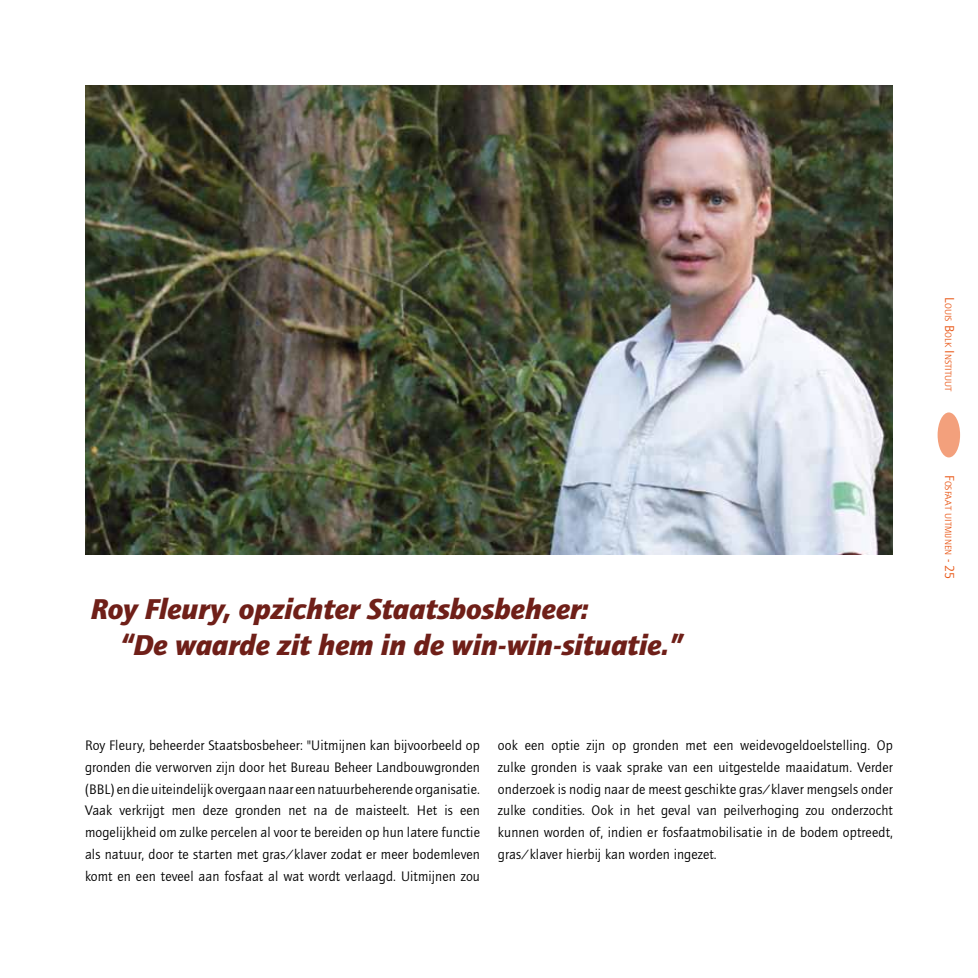
<style>
.page{position:relative;width:978px;height:978px;background:#fff}
.page>*{position:absolute;margin:0;border:0;box-sizing:border-box;transform-origin:0 0}
.t1{font:italic 900 29.7px/35.7px "Quay Sans";color:#6f1f18}
.t2{font:14.25px/21.8px "Quay Sans";letter-spacing:.01em;color:#000;text-align:justify}
.t3{font:9.45px "Quay Sans";color:#e85412}
.s1{font-size:13.5px}
</style>
<div class="page">
<div style="left:938px;top:412px;width:22px;height:45px;background:#f3a07c;border-radius:50%"></div>
<img style="left:85px;top:85px;width:808px;height:469px">
<h1 class="t1" style="left:120px;top:591px;width:563px;text-indent:-30px">Roy Fleury, opzichter Staatsbosbeheer:<br>“De waarde zit hem in de win-win-situatie.”</h1>
<p class="t2" style="left:85px;top:735px;width:396px">Roy Fleury, beheerder Staatsbosbeheer: "Uitmijnen kan bijvoorbeeld op gronden die verworven zijn door het Bureau Beheer Landbouwgronden (BBL) en die uiteindelijk overgaan naar een natuurbeherende organisatie.<br>Vaak verkrijgt men deze gronden net na de maisteelt. Het is een mogelijkheid om zulke percelen al voor te bereiden op hun latere functie als natuur, door te starten met gras/klaver zodat er meer bodemleven komt en een teveel aan fosfaat al wat wordt verlaagd. Uitmijnen zou</p>
<p class="t2" style="left:498px;top:735px;width:396px">ook een optie zijn op gronden met een weidevogeldoelstelling. Op zulke gronden is vaak sprake van een uitgestelde maaidatum. Verder onderzoek is nodig naar de meest geschikte gras/klaver mengsels onder zulke condities. Ook in het geval van peilverhoging zou onderzocht kunnen worden of, indien er fosfaatmobilisatie in de bodem optreedt, gras/klaver hierbij kan worden ingezet.</p>
<p class="t3" style="left:953px;top:297px;width:96px;rotate:90deg"><span class="s1">L</span>ouis <span class="s1">B</span>olk <span class="s1">I</span> nstituut</p>
<p class="t3" style="left:953px;top:475px;width:106px;rotate:90deg"><span class="s1">F</span>osfaat uitmijnen <span class="s1">- 25</span></p>
</div>
